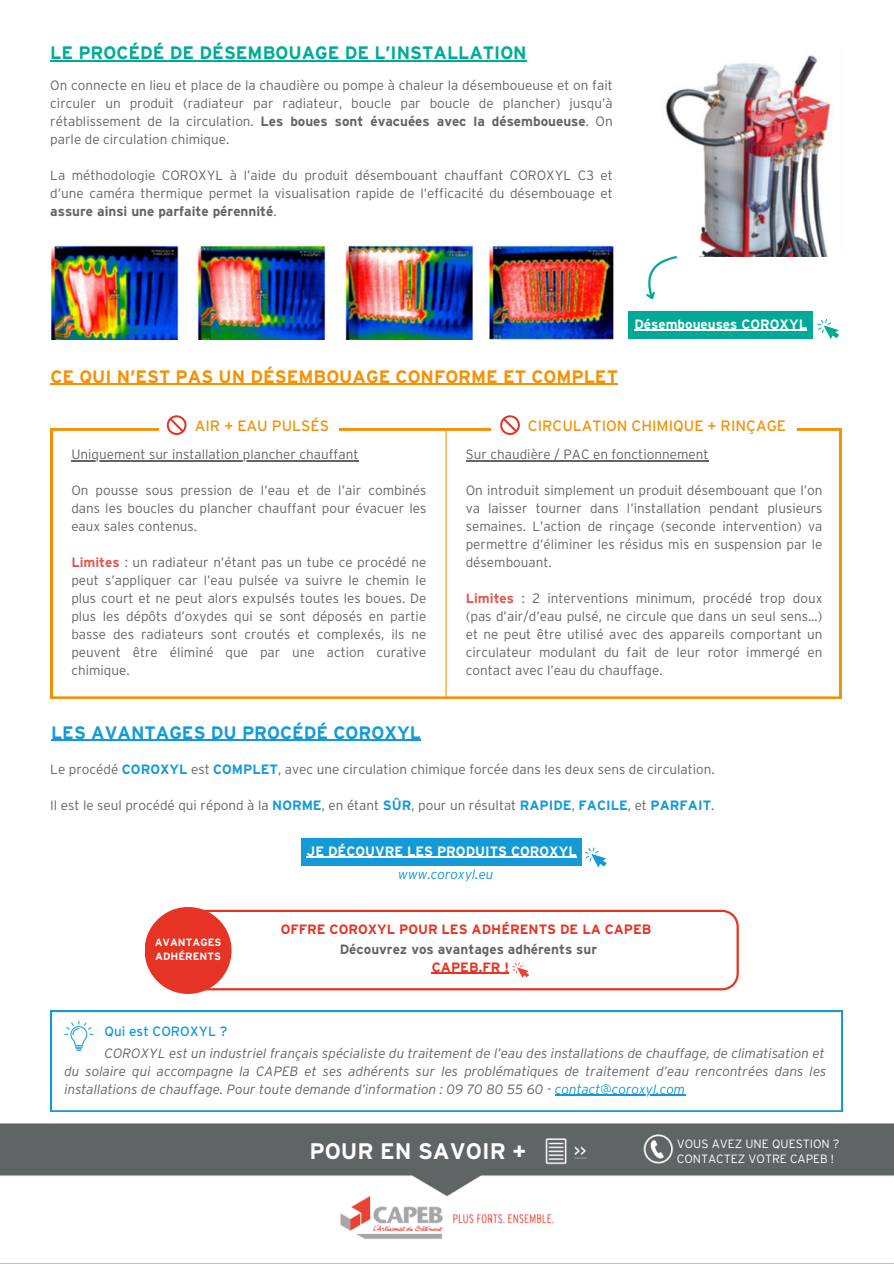
<style>
.page{position:relative;width:894px;height:1264px;background:#fff}
.page>*{position:absolute;margin:0;border:0;box-sizing:border-box;transform-origin:0 0}
.t1{font:700 22.5px "Interstate";color:#fff}
.t2{font:700 18px "Interstate";color:#f39207}
.t3{font:700 18px "Interstate";color:#00aa96}
.t4{font:700 18px "Interstate";color:#149ad7}
.t5{font:15px "Interstate";color:#f39207}
.t6{font:15px "Interstate";color:#fff}
.t7{font:300 13.5px/18px "Interstate";color:#636466;text-align:justify}
.t8{font:italic 300 13.5px/18px "Interstate";color:#636466}
.t9{font:700 13.5px "Interstate";color:#fff}
.t10{font:700 13.5px "Interstate";color:#e63323}
.t11{font:700 13.5px "Interstate";color:#636466}
.t12{font:italic 300 13.5px "Interstate";color:#149ad7}
.t13{font:13.5px "Interstate";color:#149ad7}
.t14{font:300 12px/14.7px "Interstate";color:#fff}
.t15{font:700 10.5px/14px "Interstate";color:#fff}
.s1{font-weight:700}
.s2{font-weight:700;color:#df5952}
.s3{font-weight:700;color:#149ad7}
.s4{color:#149ad7}
</style>
<div class="page">
<img style="left:0;top:1123px;width:893px;height:116px">
<svg style="left:51px;top:428px;width:790px;height:270px"></svg>
<div style="left:159px;top:415px;width:179px;height:26px;background:#fff"></div>
<img style="left:665px;top:55px;width:166px;height:202px">
<svg style="left:646px;top:254px;width:33px;height:46px"></svg>
<div style="left:628px;top:312px;width:184px;height:27px;background:#00aa96"></div>
<hr style="left:634px;top:330px;width:172px;height:1px;background:#fff">
<svg style="left:817px;top:319px;width:21px;height:20px"></svg>
<img style="left:51px;top:245px;width:564px;height:95px">
<div style="left:491px;top:413px;width:305px;height:26px;background:#fff"></div>
<hr style="left:445px;top:428px;width:1px;height:270px;background:#f39207">
<div style="left:301px;top:838px;width:281px;height:27px;background:#149ad7"></div>
<hr style="left:306px;top:856px;width:270px;height:1px;background:#fff">
<svg style="left:585px;top:847px;width:21px;height:20px"></svg>
<svg style="left:51px;top:1010px;width:790px;height:101px"></svg>
<svg style="left:64px;top:1020px;width:29px;height:30px"></svg>
<div style="left:144px;top:907px;width:87px;height:86px;background:#e63323;border-radius:50%"></div>
<svg style="left:167px;top:415px;width:19px;height:20px"></svg>
<hr style="left:50px;top:60px;width:476px;height:1px;background:#00aa96">
<hr style="left:50px;top:384px;width:568px;height:1px;background:#f39207">
<hr style="left:71px;top:460px;width:287px;height:1px;background:#636466">
<hr style="left:465px;top:460px;width:243px;height:1px;background:#636466">
<hr style="left:51px;top:739px;width:370px;height:1px;background:#149ad7">
<hr style="left:554px;top:1094px;width:131px;height:1px;background:#149ad7">
<svg style="left:500px;top:415px;width:19px;height:20px"></svg>
<svg style="left:201px;top:909px;width:537px;height:81px"></svg>
<h2 class="t3" style="left:50px;top:43px;width:478px">LE PROCÉDÉ DE DÉSEMBOUAGE DE L’INSTALLATION</h2>
<p class="t7" style="left:50px;top:76px;width:564px">On connecte en lieu et place de la chaudière ou pompe à chaleur la désemboueuse et on fait circuler un produit (radiateur par radiateur, boucle par boucle de plancher) jusqu’à rétablissement de la circulation. <span class="s1">Les boues sont évacuées avec la désemboueuse</span>. On parle de circulation chimique.</p>
<p class="t7" style="left:50px;top:166px;width:564px">La méthodologie COROXYL à l’aide du produit désembouant chauffant COROXYL C3 et d’une caméra thermique permet la visualisation rapide de l’efficacité du désembouage et <span class="s1">assure ainsi une parfaite pérennité</span>.</p>
<p class="t9" style="left:634px;top:316px;width:174px">Désemboueuses COROXYL</p>
<h2 class="t2" style="left:50px;top:366px;width:569px">CE QUI N’EST PAS UN DÉSEMBOUAGE CONFORME ET COMPLET</h2>
<p class="t5" style="left:527px;top:417px;width:260px">CIRCULATION CHIMIQUE + RINÇAGE</p>
<p class="t7" style="left:71px;top:445px;width:288px">Uniquement sur installation plancher chauffant</p>
<p class="t7" style="left:71px;top:481px;width:356px">On pousse sous pression de l’eau et de l’air combinés dans les boucles du plancher chauffant pour évacuer les eaux sales contenus.</p>
<p class="t7" style="left:71px;top:553px;width:356px"><span class="s2">Limites</span> : un radiateur n’étant pas un tube ce procédé ne peut s’appliquer car l’eau pulsée va suivre le chemin le plus court et ne peut alors expulsés toutes les boues. De plus les dépôts d’oxydes qui se sont déposés en partie basse des radiateurs sont croutés et complexés, ils ne peuvent être éliminé que par une action curative chimique.</p>
<p class="t5" style="left:195px;top:417px;width:136px">AIR + EAU PULSÉS</p>
<p class="t7" style="left:465px;top:445px;width:244px">Sur chaudière / PAC en fonctionnement</p>
<p class="t7" style="left:465px;top:481px;width:358px">On introduit simplement un produit désembouant que l’on va laisser tourner dans l’installation pendant plusieurs semaines. L’action de rinçage (seconde intervention) va permettre d’éliminer les résidus mis en suspension par le désembouant.</p>
<p class="t7" style="left:465px;top:589px;width:358px"><span class="s2">Limites</span> : 2 interventions minimum, procédé trop doux (pas d’air/d’eau pulsé, ne circule que dans un seul sens...) et ne peut être utilisé avec des appareils comportant un circulateur modulant du fait de leur rotor immergé en contact avec l’eau du chauffage.</p>
<h2 class="t4" style="left:51px;top:722px;width:371px">LES AVANTAGES DU PROCÉDÉ COROXYL</h2>
<p class="t7" style="left:50px;top:759px;width:665px">Le procédé <span class="s3">COROXYL</span> est <span class="s3">COMPLET</span>, avec une circulation chimique forcée dans les deux sens de circulation.</p>
<p class="t7" style="left:50px;top:795px;width:665px">Il est le seul procédé qui répond à la <span class="s3">NORME</span>, en étant <span class="s3">SÛR</span>, pour un résultat <span class="s3">RAPIDE</span>, <span class="s3">FACILE</span>, et <span class="s3">PARFAIT</span>.</p>
<p class="t9" style="left:306px;top:843px;width:271px">JE DÉCOUVRE LES PRODUITS COROXYL</p>
<p class="t15" style="left:155px;top:935px;width:68px">AVANTAGES<br>ADHÉRENTS</p>
<p class="t12" style="left:398px;top:866px;width:97px">www.coroxyl.eu</p>
<p class="t10" style="left:280px;top:921px;width:372px">OFFRE COROXYL POUR LES ADHÉRENTS DE LA CAPEB</p>
<p class="t11" style="left:339px;top:941px;width:259px">Découvrez vos avantages adhérents sur</p>
<p class="t10" style="left:432px;top:959px;width:78px">CAPEB.FR !</p>
<p class="t13" style="left:105px;top:1023px;width:124px">Qui est COROXYL ?</p>
<p class="t8" style="left:64px;top:1043px;width:763px;text-indent:40px">COROXYL est un industriel français spécialiste du traitement de l’eau des installations de chauffage, de climatisation et du solaire qui accompagne la CAPEB et ses adhérents sur les problématiques de traitement d’eau rencontrées dans les installations de chauffage. Pour toute demande d’information : 09 70 80 55 60 - <span class="s4">contact@coroxyl.com</span></p>
<h1 class="t1" style="left:309px;top:1138px;width:218px">POUR EN SAVOIR +</h1>
<p class="t14" style="left:676px;top:1136px;width:164px">VOUS AVEZ UNE QUESTION ?<br>CONTACTEZ VOTRE CAPEB !</p>
<p class="t6" style="left:574px;top:1142px;width:14px">&gt;&gt;</p>
</div>
